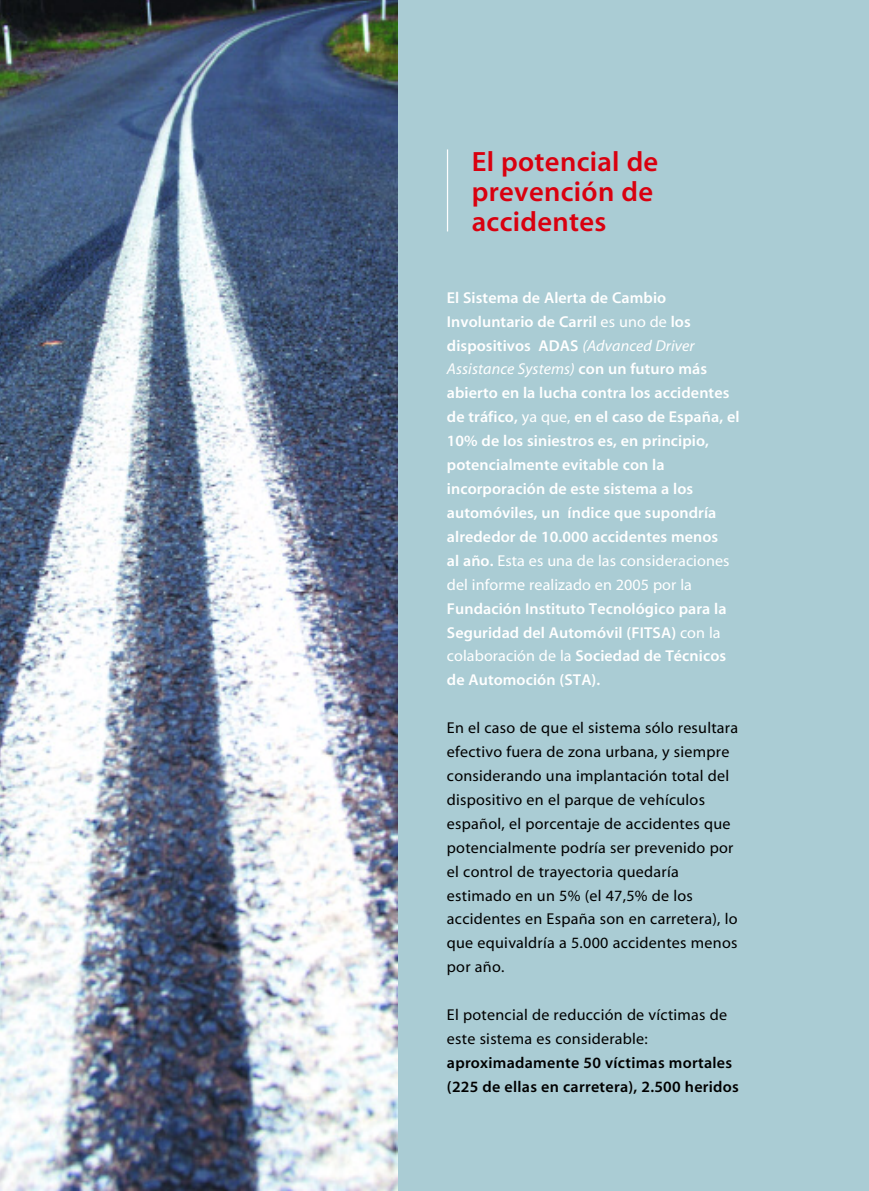
<style>
.page{position:relative;width:869px;height:1191px;background:#fff}
.page>*{position:absolute;margin:0;border:0;box-sizing:border-box;transform-origin:0 0}
.t1{font:600 28px/29.8px "Myriad MM";letter-spacing:.01em;color:#d9000f}
.t2{font:600 15.75px/24px "Myriad MM";letter-spacing:.005em;color:#fff}
.t3{font:15.75px/24px "Myriad MM";letter-spacing:.015em;color:#000}
.t4{font:600 15.75px/24px "Myriad MM";letter-spacing:.015em;color:#000}
.s1{font-weight:400}
.s2{font-weight:400;font-style:italic}
</style>
<div class="page">
<div style="left:0;top:0;width:868px;height:1191px;background:#aaccd4"></div>
<img style="left:0;top:0;width:397px;height:1191px">
<hr style="left:446px;top:149px;width:2px;height:82px;background:#fff">
<h1 class="t1" style="left:471px;top:148px;width:188px">El potencial de prevención de accidentes</h1>
<p class="t2" style="left:446px;top:286px;width:294px">El Sistema de Alerta de Cambio Involuntario de Carril <span class="s1">es uno de</span> los dispositivos ADAS <span class="s2">(Advanced Driver Assistance Systems)</span> con un futuro más abierto en la lucha contra los accidentes de tráfico, <span class="s1">ya que,</span> en el caso de España, el 10% de los siniestros es, en principio, potencialmente evitable con la incorporación de este sistema a los automóviles, un índice que supondría alrededor de 10.000 accidentes menos<br>al año. <span class="s1">Esta es una de las consideraciones del informe realizado en 2005 por la</span></p>
<p class="t2" style="left:446px;top:597px;width:281px">Fundación Instituto Tecnológico para la Seguridad del Automóvil (FITSA) <span class="s1">con la colaboración de la</span> Sociedad de Técnicos de Automoción (STA).</p>
<p class="t3" style="left:446px;top:716px;width:292px">En el caso de que el sistema sólo resultara efectivo fuera de zona urbana, y siempre considerando una implantación total del dispositivo en el parque de vehículos español, el porcentaje de accidentes que potencialmente podría ser prevenido por el control de trayectoria quedaría estimado en un 5% (el 47,5% de los accidentes en España son en carretera), lo que equivaldría a 5.000 accidentes menos por año.</p>
<p class="t3" style="left:446px;top:1003px;width:282px">El potencial de reducción de víctimas de este sistema es considerable:</p>
<p class="t4" style="left:446px;top:1051px;width:293px">aproximadamente 50 víctimas mortales (225 de ellas en carretera), 2.500 heridos</p>
</div>
